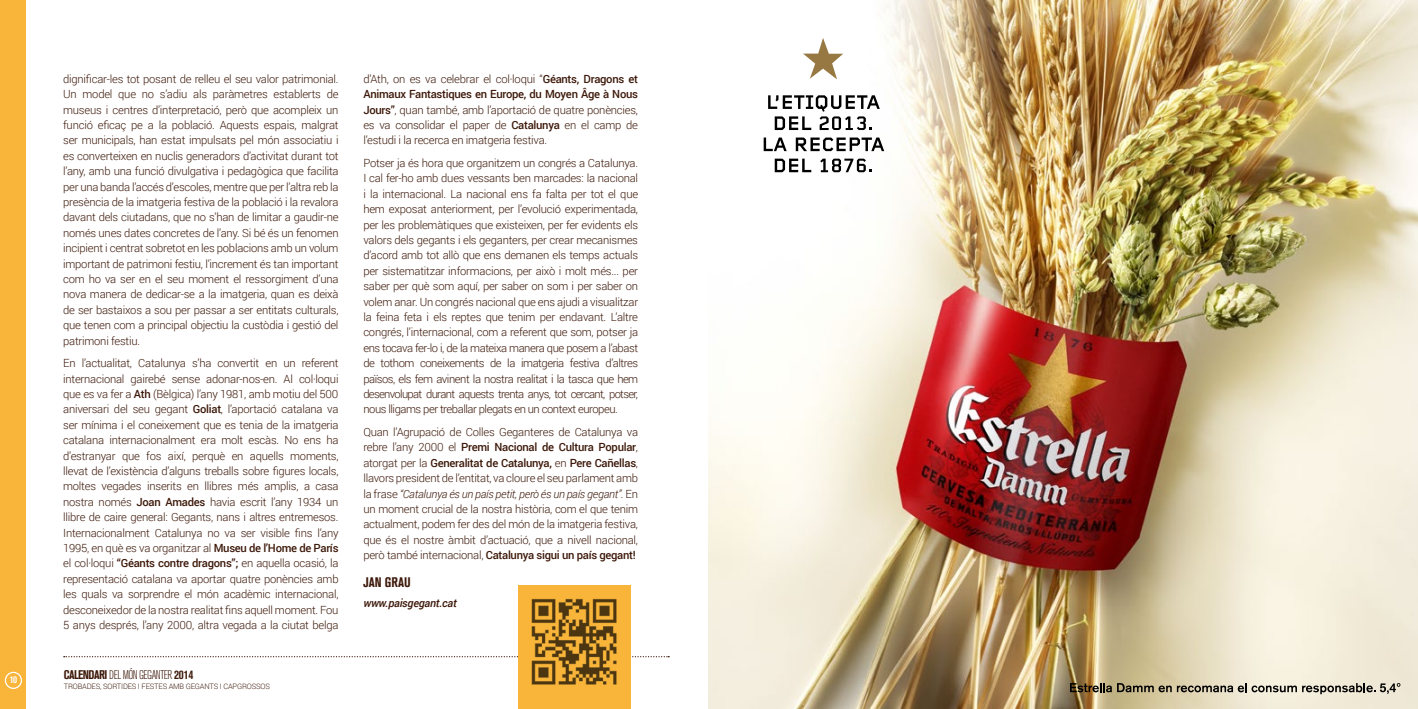
<style>
.page{position:relative;width:1418px;height:709px;background:#fff}
.page>*{position:absolute;margin:0;border:0;box-sizing:border-box;transform-origin:0 0}
.t1{font:700 condensed 13.75px "Akzidenz Grotesk BQ";color:#3d190a}
.t2{font:300 condensed 12.5px "Akzidenz Grotesk BQ";letter-spacing:-.04em;color:#3d190a}
.t3{font:300 11.25px/15.4px "Roboto";letter-spacing:-.02em;color:#3d190a;text-align:justify}
.t4{font:italic 500 11.25px "Roboto";letter-spacing:-.02em;color:#3d190a}
.t5{font:700 condensed 10px "Akzidenz Grotesk BQ";color:#fff}
.t6{font:300 7.5px "Roboto";letter-spacing:-.02em;color:#3d190a}
.s1{font-weight:500}
.s2{font-weight:700}
.s3{font-style:italic}
</style>
<div class="page">
<div style="left:0;top:0;width:26px;height:709px;background:#f9b53a"></div>
<svg style="left:64px;top:656px;width:605px;height:1px"></svg>
<div style="left:5px;top:671px;width:17px;height:18px;border:1px solid #fff;border-radius:50%"></div>
<div style="left:518px;top:585px;width:112px;height:124px;background:#f9b53a"></div>
<img style="left:709px;top:0;width:708px;height:709px">
<svg style="left:803px;top:38px;width:40px;height:41px"></svg>
<svg style="left:768px;top:95px;width:111px;height:35px"></svg>
<svg style="left:763px;top:137px;width:23px;height:14px"></svg>
<svg style="left:795px;top:137px;width:89px;height:14px"></svg>
<svg style="left:774px;top:159px;width:37px;height:13px"></svg>
<svg style="left:820px;top:159px;width:52px;height:13px"></svg>
<svg style="left:1069px;top:683px;width:331px;height:11px"></svg>
<img style="left:531px;top:598px;width:86px;height:87px">
<p class="t5" style="left:10px;top:674px;width:9px">10</p>
<p class="t3" style="left:63px;top:71px;width:277px">dignificar-les tot posant de relleu el seu valor patrimonial.<br>Un model que no s’adiu als paràmetres establerts de museus i centres d’interpretació, però que acompleix un funció eficaç pe a la població. Aquests espais, malgrat ser municipals, han estat impulsats pel món associatiu i es converteixen en nuclis generadors d’activitat durant tot l’any, amb una funció divulgativa i pedagògica que facilita per una banda l’accés d’escoles, mentre que per l’altra reb la presència de la imatgeria festiva de la població i la revalora davant dels ciutadans, que no s’han de limitar a gaudir-ne només unes dates concretes de l’any. Si bé és un fenomen incipient i centrat sobretot en les poblacions amb un volum important de patrimoni festiu, l’increment és tan important com ho va ser en el seu moment el ressorgiment d’una nova manera de dedicar-se a la imatgeria, quan es deixà de ser bastaixos a sou per passar a ser entitats culturals, que tenen com a principal objectiu la custòdia i gestió del patrimoni festiu.</p>
<p class="t3" style="left:63px;top:355px;width:277px">En l’actualitat, Catalunya s’ha convertit en un referent internacional gairebé sense adonar-nos-en. Al col·loqui que es va fer a <span class="s1">Ath</span> (Bèlgica) l’any 1981, amb motiu del 500 aniversari del seu gegant <span class="s1">Goliat</span>, l’aportació catalana va ser mínima i el coneixement que es tenia de la imatgeria catalana internacionalment era molt escàs. No ens ha d’estranyar que fos així, perquè en aquells moments, llevat de l’existència d’alguns treballs sobre figures locals, moltes vegades inserits en llibres més amplis, a casa nostra només <span class="s1">Joan Amades</span> havia escrit l’any 1934 un llibre de caire general: Gegants, nans i altres entremesos.<br>Internacionalment Catalunya no va ser visible fins l’any 1995, en què es va organitzar al <span class="s1">Museu de l’Home de París </span>el col·loqui <span class="s1">“Géants contre dragons”;</span> en aquella ocasió, la representació catalana va aportar quatre ponències amb les quals va sorprendre el món acadèmic internacional, desconeixedor de la nostra realitat fins aquell moment. Fou 5 anys després, l’any 2000, altra vegada a la ciutat belga</p>
<p class="t2" style="left:64px;top:668px;width:131px"><span class="s2">CALENDARI</span> DEL MÓN GEGANTER <span class="s2">2014</span></p>
<p class="t6" style="left:64px;top:681px;width:207px">TROBADES, SORTIDES I FESTES AMB GEGANTS I CAPGROSSOS</p>
<p class="t3" style="left:363px;top:71px;width:276px">d’Ath, on es va celebrar el col·loqui “<span class="s1">Géants, Dragons et Animaux Fantastiques en Europe, du Moyen Âge à Nous Jours”</span>, quan també, amb l’aportació de quatre ponències, es va consolidar el paper de <span class="s1">Catalunya</span> en el camp de l’estudi i la recerca en imatgeria festiva.</p>
<p class="t3" style="left:363px;top:155px;width:276px">Potser ja és hora que organitzem un congrés a Catalunya.<br>I cal fer-ho amb dues vessants ben marcades: la nacional i la internacional. La nacional ens fa falta per tot el que hem exposat anteriorment, per l’evolució experimentada, per les problemàtiques que existeixen, per fer evidents els valors dels gegants i els geganters, per crear mecanismes d’acord amb tot allò que ens demanen els temps actuals per sistematitzar informacions, per això i molt més... per saber per què som aquí, per saber on som i per saber on volem anar. Un congrés nacional que ens ajudi a visualitzar la feina feta i els reptes que tenim per endavant. L’altre congrés, l’internacional, com a referent que som, potser ja ens tocava fer-lo i, de la mateixa manera que posem a l’abast de tothom coneixements de la imatgeria festiva d’altres països, els fem avinent la nostra realitat i la tasca que hem desenvolupat durant aquests trenta anys, tot cercant, potser, nous lligams per treballar plegats en un context europeu.</p>
<p class="t3" style="left:363px;top:424px;width:276px">Quan l’Agrupació de Colles Geganteres de Catalunya va rebre l’any 2000 el <span class="s1">Premi Nacional de Cultura Popular</span>, atorgat per la <span class="s1">Generalitat de Catalunya,</span> en <span class="s1">Pere Cañellas</span>, llavors president de l’entitat, va cloure el seu parlament amb la frase <span class="s3">“Catalunya és un país petit, però és un país gegant”.</span> En un moment crucial de la nostra història, com el que tenim actualment, podem fer des del món de la imatgeria festiva, que és el nostre àmbit d’actuació, que a nivell nacional, però també internacional, <span class="s1">Catalunya sigui un país gegant!</span></p>
<p class="t1" style="left:363px;top:574px;width:49px">JAN GRAU</p>
<p class="t4" style="left:363px;top:595px;width:95px">www.paisgegant.cat</p>
</div>
